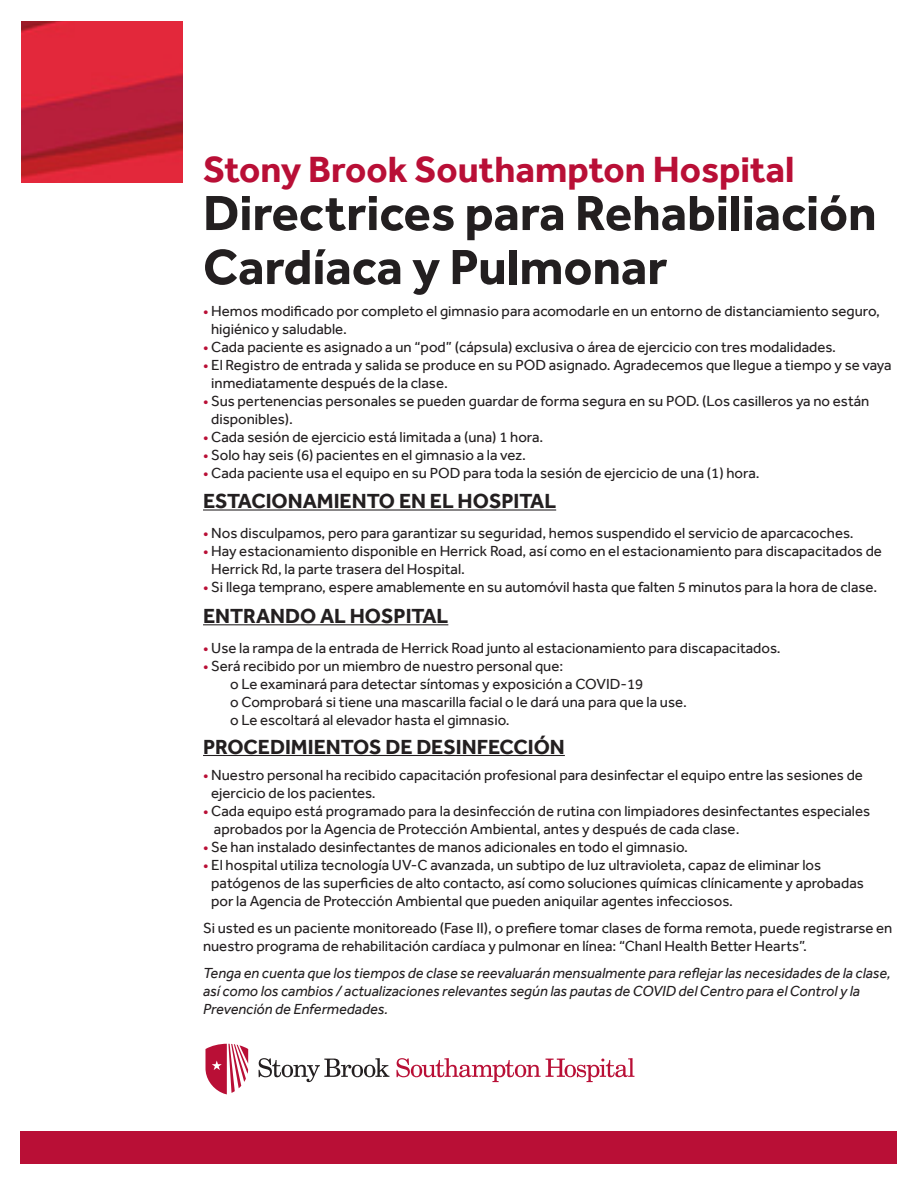
<style>
.page{position:relative;width:918px;height:1188px;background:#fff}
.page>*{position:absolute;margin:0;border:0;box-sizing:border-box;transform-origin:0 0}
.t1{font:700 51px "Effra";color:#231f20}
.t2{font:700 37.5px "Effra";color:#b90f36}
.t3{font:700 21px "Effra";color:#231f20}
.t4{font:15px/18px "Effra";color:#231f20}
.t5{font:italic 15px/18px "Effra";color:#231f20}
.s1{color:#b90f36}
</style>
<div class="page">
<img style="left:21px;top:21px;width:162px;height:162px">
<div style="left:21px;top:1131px;width:876px;height:32px;background:#b90f36"></div>
<svg style="left:206px;top:1044px;width:42px;height:50px"></svg>
<svg style="left:259px;top:1058px;width:130px;height:24px"></svg>
<svg style="left:396px;top:1058px;width:238px;height:24px"></svg>
<hr style="left:203px;top:509px;width:353px;height:2px;background:#231f20">
<hr style="left:203px;top:755px;width:362px;height:1px;background:#231f20">
<hr style="left:203px;top:624px;width:245px;height:1px;background:#231f20">
<p class="t2" style="left:203px;top:147px;width:593px">Stony Brook Southampton Hospital</p>
<p class="t1" style="left:203px;top:183px;width:675px">Directrices para Rehabiliación</p>
<p class="t1" style="left:203px;top:237px;width:466px">Cardíaca y Pulmonar</p>
<p class="t4" style="left:211px;top:301px;width:670px;text-indent:-8px"><span class="s1">•</span> Hemos modificado por completo el gimnasio para acomodarle en un entorno de distanciamiento seguro, higiénico y saludable.</p>
<p class="t4" style="left:203px;top:337px;width:635px"><span class="s1">•</span> Cada paciente es asignado a un “pod” (cápsula) exclusiva o área de ejercicio con tres modalidades.</p>
<p class="t4" style="left:211px;top:355px;width:682px;text-indent:-8px"><span class="s1">•</span> El Registro de entrada y salida se produce en su POD asignado. Agradecemos que llegue a tiempo y se vaya inmediatamente después de la clase.</p>
<p class="t4" style="left:211px;top:391px;width:660px;text-indent:-8px"><span class="s1">•</span> Sus pertenencias personales se pueden guardar de forma segura en su POD. (Los casilleros ya no están disponibles).</p>
<p class="t4" style="left:203px;top:427px;width:342px"><span class="s1">•</span> Cada sesión de ejercicio está limitada a (una) 1 hora.</p>
<p class="t4" style="left:203px;top:445px;width:325px"><span class="s1">•</span> Solo hay seis (6) pacientes en el gimnasio a la vez.</p>
<p class="t4" style="left:203px;top:463px;width:558px"><span class="s1">•</span> Cada paciente usa el equipo en su POD para toda la sesión de ejercicio de una (1) hora.</p>
<p class="t3" style="left:203px;top:488px;width:355px">ESTACIONAMIENTO EN EL HOSPITAL</p>
<p class="t4" style="left:203px;top:524px;width:652px"><span class="s1">•</span> Nos disculpamos, pero para garantizar su seguridad, hemos suspendido el servicio de aparcacoches.</p>
<p class="t4" style="left:211px;top:542px;width:672px;text-indent:-8px"><span class="s1">•</span> Hay estacionamiento disponible en Herrick Road, así como en el estacionamiento para discapacitados de<br>Herrick Rd, la parte trasera del Hospital.</p>
<p class="t4" style="left:203px;top:578px;width:676px"><span class="s1">•</span> Si llega temprano, espere amablemente en su automóvil hasta que falten 5 minutos para la hora de clase.</p>
<p class="t3" style="left:203px;top:603px;width:247px">ENTRANDO AL HOSPITAL</p>
<p class="t4" style="left:203px;top:638px;width:579px"><span class="s1">•</span> Use la rampa de la entrada de Herrick Road junto al estacionamiento para discapacitados.</p>
<p class="t4" style="left:203px;top:656px;width:362px"><span class="s1">•</span> Será recibido por un miembro de nuestro personal que:</p>
<p class="t4" style="left:230px;top:674px;width:415px">o Le examinará para detectar síntomas y exposición a COVID-19</p>
<p class="t4" style="left:230px;top:692px;width:458px">o Comprobará si tiene una mascarilla facial o le dará una para que la use.</p>
<p class="t4" style="left:230px;top:710px;width:281px">o Le escoltará al elevador hasta el gimnasio.</p>
<p class="t3" style="left:203px;top:734px;width:363px">PROCEDIMIENTOS DE DESINFECCIÓN</p>
<p class="t4" style="left:211px;top:766px;width:653px;text-indent:-8px"><span class="s1">•</span> Nuestro personal ha recibido capacitación profesional para desinfectar el equipo entre las sesiones de ejercicio de los pacientes.</p>
<p class="t4" style="left:214px;top:802px;width:658px;text-indent:-11px"><span class="s1">•</span> Cada equipo está programado para la desinfección de rutina con limpiadores desinfectantes especiales aprobados por la Agencia de Protección Ambiental, antes y después de cada clase.</p>
<p class="t4" style="left:203px;top:838px;width:486px"><span class="s1">•</span> Se han instalado desinfectantes de manos adicionales en todo el gimnasio.</p>
<p class="t4" style="left:211px;top:856px;width:654px;text-indent:-8px"><span class="s1">•</span> El hospital utiliza tecnología UV-C avanzada, un subtipo de luz ultravioleta, capaz de eliminar los patógenos de las superficies de alto contacto, así como soluciones químicas clínicamente y aprobadas por la Agencia de Protección Ambiental que pueden aniquilar agentes infecciosos.</p>
<p class="t4" style="left:203px;top:918px;width:691px">Si usted es un paciente monitoreado (Fase II), o prefiere tomar clases de forma remota, puede registrarse en nuestro programa de rehabilitación cardíaca y pulmonar en línea: “Chanl Health Better Hearts”.</p>
<p class="t5" style="left:203px;top:964px;width:689px">Tenga en cuenta que los tiempos de clase se reevaluarán mensualmente para reflejar las necesidades de la clase, así como los cambios / actualizaciones relevantes según las pautas de COVID del Centro para el Control y la<br>Prevención de Enfermedades.</p>
</div>
